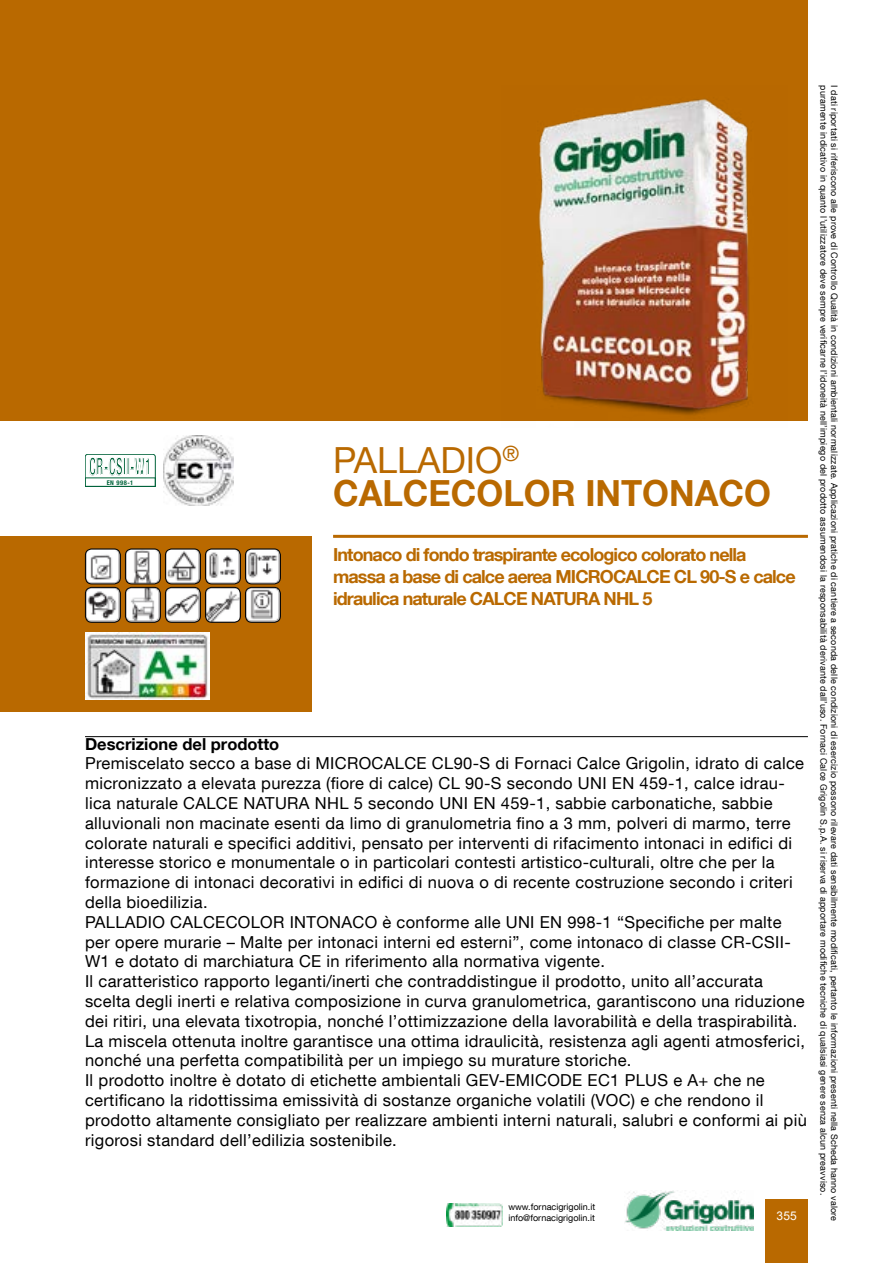
<style>
.page{position:relative;width:893px;height:1263px;background:#fff}
.page>*{position:absolute;margin:0;border:0;box-sizing:border-box;transform-origin:0 0}
.t1{font:700 36px/33px "Helvetica Neue LT Com";color:#b96900;scale:.96 1}
.t2{font:700 condensed 23.85px "Helvetica Neue LT Com";letter-spacing:.01em;color:#00633a;scale:.55 1}
.t3{font:700 18px/21.6px "Helvetica Neue LT Com";letter-spacing:-.05em;color:#b96900}
.t4{font:16.5px/19.8px "Helvetica Neue LT Com";letter-spacing:.02em;color:#000}
.t5{font:700 16.5px "Helvetica Neue LT Com";color:#000}
.t6{font:12px "Arial";color:#fff}
.t7{font:9px "Helvetica Neue LT Com";letter-spacing:.02em;color:#000}
.t8{font:9px/10.8px "Helvetica Neue LT Com";color:#000}
.t9{font:700 condensed 6.45px "Helvetica Neue LT Com";color:#00633a}
.s1{font-weight:400}
</style>
<div class="page">
<div style="left:765px;top:1199px;width:43px;height:64px;background:#b96900"></div>
<img style="left:625px;top:1190px;width:128px;height:41px">
<img style="left:446px;top:1203px;width:57px;height:23px">
<div style="left:0;top:0;width:808px;height:420px;background:#b96900"></div>
<div style="left:0;top:536px;width:312px;height:176px;background:#b96900"></div>
<img style="left:85px;top:549px;width:35px;height:34px">
<div style="left:85px;top:549px;width:36px;height:35px;border:1px solid #000;border-radius:6px"></div>
<img style="left:125px;top:549px;width:35px;height:34px">
<div style="left:125px;top:549px;width:36px;height:35px;border:1px solid #000;border-radius:6px"></div>
<img style="left:165px;top:549px;width:35px;height:34px">
<div style="left:165px;top:549px;width:36px;height:35px;border:1px solid #000;border-radius:6px"></div>
<img style="left:205px;top:549px;width:35px;height:34px">
<div style="left:205px;top:549px;width:36px;height:35px;border:1px solid #000;border-radius:6px"></div>
<img style="left:245px;top:549px;width:35px;height:34px">
<div style="left:245px;top:549px;width:36px;height:35px;border:1px solid #000;border-radius:6px"></div>
<img style="left:85px;top:587px;width:34px;height:34px">
<div style="left:85px;top:587px;width:36px;height:36px;border:1px solid #000;border-radius:6px"></div>
<img style="left:125px;top:587px;width:34px;height:34px">
<div style="left:125px;top:587px;width:36px;height:36px;border:1px solid #000;border-radius:6px"></div>
<img style="left:165px;top:587px;width:34px;height:34px">
<div style="left:165px;top:587px;width:36px;height:36px;border:1px solid #000;border-radius:6px"></div>
<img style="left:205px;top:587px;width:34px;height:34px">
<div style="left:205px;top:587px;width:36px;height:36px;border:1px solid #000;border-radius:6px"></div>
<img style="left:245px;top:587px;width:34px;height:34px">
<div style="left:245px;top:587px;width:36px;height:36px;border:1px solid #000;border-radius:6px"></div>
<hr style="left:85px;top:736px;width:723px;height:1px;background:#000">
<img style="left:502px;top:98px;width:286px;height:323px">
<svg style="left:85px;top:454px;width:70px;height:33px"></svg>
<img style="left:163px;top:435px;width:71px;height:70px">
<hr style="left:333px;top:535px;width:475px;height:3px;background:#b96900">
<img style="left:85px;top:632px;width:124px;height:68px">
<h2 class="t2" style="left:89px;top:452px;width:115px">CR-CSII-W1</h2>
<p class="t9" style="left:107px;top:478px;width:28px">EN 998-1</p>
<h1 class="t1" style="left:333px;top:442px;width:458px"><span class="s1">PALLADIO</span><sup>®<br></sup>CALCECOLOR INTONACO</h1>
<p class="t3" style="left:333px;top:544px;width:464px">Intonaco di fondo traspirante ecologico colorato nella massa a base di calce aerea MICROCALCE CL 90-S e calce idraulica naturale CALCE NATURA NHL 5</p>
<p class="t5" style="left:85px;top:733px;width:196px">Descrizione del prodotto</p>
<p class="t4" style="left:85px;top:753px;width:723px">Premiscelato secco a base di MICROCALCE CL90-S di Fornaci Calce Grigolin, idrato di calce micronizzato a elevata purezza (fiore di calce) CL 90-S secondo UNI EN 459-1, calce idrau&shy;lica naturale CALCE NATURA NHL 5 secondo UNI EN 459-1, sabbie carbonatiche, sabbie alluvionali non macinate esenti da limo di granulometria fino a 3 mm, polveri di marmo, terre colorate naturali e specifici additivi, pensato per interventi di rifacimento intonaci in edifici di interesse storico e monumentale o in particolari contesti artistico-culturali, oltre che per la formazione di intonaci decorativi in edifici di nuova o di recente costruzione secondo i criteri della bioedilizia.<br>PALLADIO CALCECOLOR INTONACO è conforme alle UNI EN 998-1 “Specifiche per malte per opere murarie – Malte per intonaci interni ed esterni”, come intonaco di classe CR-CSII-W1 e dotato di marchiatura CE in riferimento alla normativa vigente.<br>Il caratteristico rapporto leganti/inerti che contraddistingue il prodotto, unito all’accurata scelta degli inerti e relativa composizione in curva granulometrica, garantiscono una riduzione dei ritiri, una elevata tixotropia, nonché l’ottimizzazione della lavorabilità e della traspirabilità.<br>La miscela ottenuta inoltre garantisce una ottima idraulicità, resistenza agli agenti atmosferici, nonché una perfetta compatibilità per un impiego su murature storiche.<br>Il prodotto inoltre è dotato di etichette ambientali GEV-EMICODE EC1 PLUS e A+ che ne certificano la ridottissima emissività di sostanze organiche volatili (VOC) e che rendono il prodotto altamente consigliato per realizzare ambienti interni naturali, salubri e conformi ai più rigorosi standard dell’edilizia sostenibile.</p>
<p class="t8" style="left:508px;top:1201px;width:88px">www.fornacigrigolin.it info@fornacigrigolin.it</p>
<p class="t6" style="left:776px;top:1207px;width:22px">355</p>
<p class="t7" style="left:829px;top:85px;width:1112px;rotate:90deg">puramente indicativo in quanto l’utilizzatore deve sempre verificarne l’idoneità nell’impiego del prodotto assumendosi la responsabilità derivante dall’uso. Fornaci Calce Grigolin S.p.A. si riserva di apportare modifiche tecniche di qualsiasi genere senza alcun preavviso.</p>
<p class="t7" style="left:840px;top:85px;width:1138px;rotate:90deg">I dati riportati si riferiscono alle prove di Controllo Qualità in condizioni ambientali normalizzate. Applicazioni pratiche di cantiere a seconda delle condizioni di esercizio possono rilevare dati sensibilmente modificati, pertanto le informazioni presenti nella Scheda hanno valore</p>
</div>
